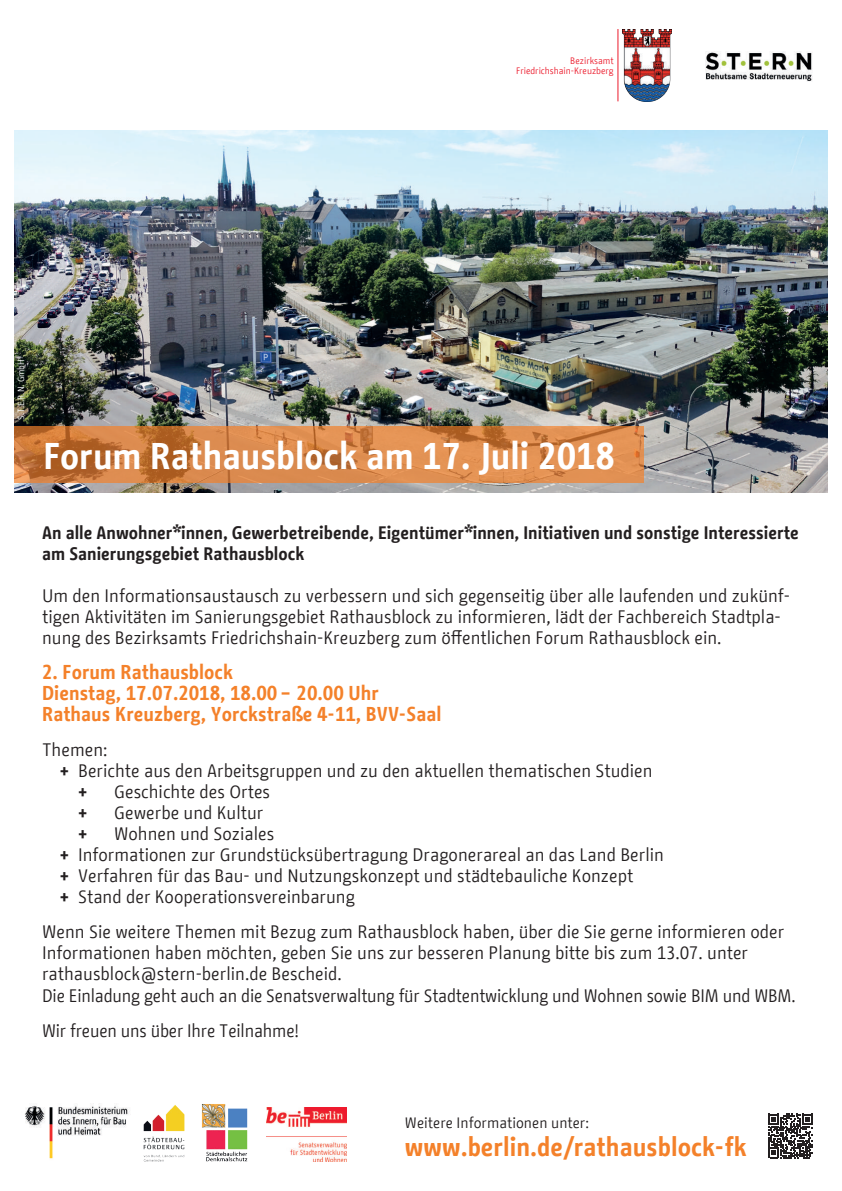
<style>
.page{position:relative;width:842px;height:1191px;background:#fff}
.page>*{position:absolute;margin:0;border:0;box-sizing:border-box;transform-origin:0 0}
.t1{font:700 37px "BMF Change";color:#fff}
.t2{font:700 26px "BMF Change";color:#f4812a}
.t3{font:700 20px/21px "BMF Change";color:#f4812a}
.t4{font:18px/21px "BMF Change";color:#231f20}
.t5{font:700 18px/21px "BMF Change";color:#231f20}
.t6{font:700 18px "BMF Change";color:#231f20;scale:.92 1}
.t7{font:15px "BMF Change";color:#231f20}
.t8{font:9.3px/9.8px "BMF Change";color:#ec1b2c;text-align:right}
.t9{font:9px "BMF Change";color:#fcfefe}
.s1{font-weight:700}
</style>
<div class="page">
<img style="left:267px;top:1107px;width:79px;height:54px">
<img style="left:201px;top:1104px;width:46px;height:57px">
<img style="left:143px;top:1105px;width:42px;height:57px">
<img style="left:25px;top:1103px;width:105px;height:56px">
<svg style="left:768px;top:1113px;width:45px;height:45px"></svg>
<img style="left:14px;top:130px;width:814px;height:362px">
<hr style="left:618px;top:29px;width:1px;height:72px;background:#ec1b2c">
<img style="left:623px;top:29px;width:49px;height:72px">
<img style="left:706px;top:52px;width:107px;height:29px">
<svg style="left:14px;top:426px;width:630px;height:57px;background:#d48347"></svg>
<p class="t8" style="left:516px;top:56px;width:99px">Bezirksamt<br>Friedrichshain-Kreuzberg</p>
<p class="t9" style="left:15px;top:420px;width:62px;rotate:-90deg">S.T.E.R.N. GmbH</p>
<h1 class="t1" style="left:43px;top:430px;width:573px">Forum Rathausblock am 17. Juli 2018</h1>
<p class="t5" style="left:42px;top:523px;width:758px">An alle Anwohner*innen, Gewerbetreibende, Eigentümer*innen, Initiativen und sonstige Interessierte am Sanierungsgebiet Rathausblock</p>
<p class="t4" style="left:42px;top:585px;width:749px">Um den Informationsaustausch zu verbessern und sich gegenseitig über alle laufenden und zukünf&shy;tigen Aktivitäten im Sanierungsgebiet Rathausblock zu informieren, lädt der Fachbereich Stadtpla&shy;nung des Bezirksamts Friedrichshain-Kreuzberg zum öffentlichen Forum Rathausblock ein.</p>
<p class="t3" style="left:42px;top:662px;width:401px">2. Forum Rathausblock<br>Dienstag, 17.07.2018, 18.00 – 20.00 Uhr<br>Rathaus Kreuzberg, Yorckstraße 4-11, BVV-Saal</p>
<p class="t4" style="left:42px;top:739px;width:67px">Themen:</p>
<p class="t4" style="left:60px;top:760px;width:594px"><span class="s1">+</span> Berichte aus den Arbeitsgruppen und zu den aktuellen thematischen Studien</p>
<p class="t6" style="left:79px;top:779px;width:11px">+</p>
<p class="t4" style="left:114px;top:781px;width:158px">Geschichte des Ortes</p>
<p class="t6" style="left:79px;top:800px;width:11px">+</p>
<p class="t4" style="left:114px;top:802px;width:151px">Gewerbe und Kultur</p>
<p class="t6" style="left:79px;top:821px;width:11px">+</p>
<p class="t4" style="left:60px;top:823px;width:605px;text-indent:54px">Wohnen und Soziales<br><span class="s1">+</span> Informationen zur Grundstücksübertragung Dragonerareal an das Land Berlin <span class="s1">+</span> Verfahren für das Bau- und Nutzungskonzept und städtebauliche Konzept<br><span class="s1">+</span> Stand der Kooperationsvereinbarung</p>
<p class="t4" style="left:42px;top:921px;width:755px">Wenn Sie weitere Themen mit Bezug zum Rathausblock haben, über die Sie gerne informieren oder Informationen haben möchten, geben Sie uns zur besseren Planung bitte bis zum 13.07. unter rathausblock@stern-berlin.de Bescheid.<br>Die Einladung geht auch an die Senatsverwaltung für Stadtentwicklung und Wohnen sowie BIM und WBM.</p>
<p class="t4" style="left:42px;top:1019px;width:258px">Wir freuen uns über Ihre Teilnahme!</p>
<p class="t7" style="left:405px;top:1111px;width:186px">Weitere Informationen unter:</p>
<h2 class="t2" style="left:405px;top:1127px;width:343px">www.berlin.de/rathausblock-fk</h2>
</div>
